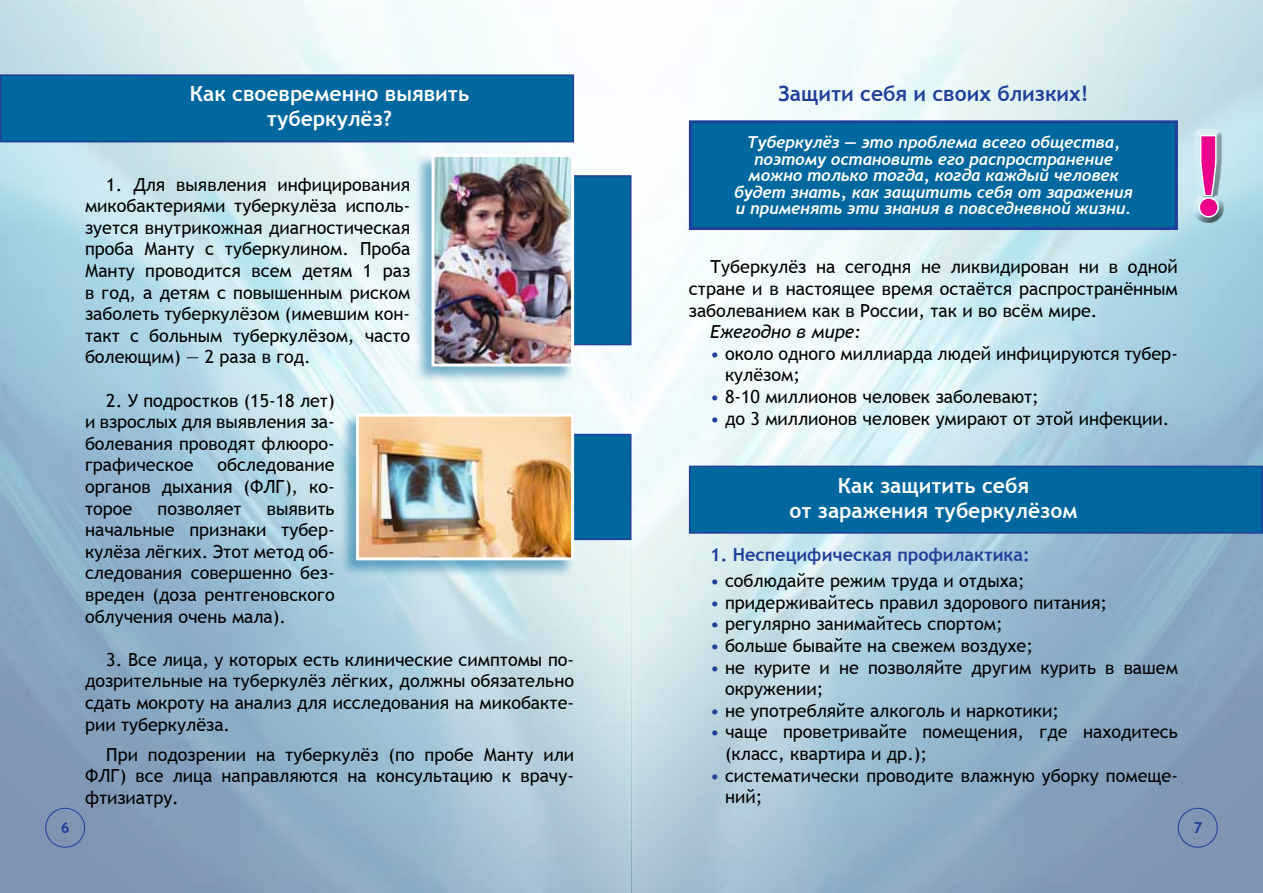
<style>
.page{position:relative;width:1263px;height:893px;background:#fff}
.page>*{position:absolute;margin:0;border:0;box-sizing:border-box;transform-origin:0 0}
.t1{font:700 108px "Trebuchet MS";color:#ec008c}
.t2{font:700 21px/25.2px "Trebuchet MS";color:#fff;text-align:center}
.t3{font:700 21px "Trebuchet MS";color:#21409a}
.t4{font:18px/21.6px "Trebuchet MS";color:#000;text-align:justify}
.t5{font:700 18px "Trebuchet MS";color:#21409a}
.t6{font:italic 18px "Trebuchet MS";color:#000}
.t7{font:italic 700 16.5px/16.5px "Trebuchet";color:#fff;text-align:center}
.t8{font:700 15px "Trebuchet MS";color:#21409a}
.s1{color:#21409a}
</style>
<div class="page">
<img style="left:0;top:0;width:1263px;height:893px">
<div style="left:45px;top:808px;width:40px;height:40px;border:1px solid #21409a;border-radius:50%"></div>
<div style="left:1178px;top:808px;width:39px;height:40px;border:1px solid #21409a;border-radius:50%"></div>
<div style="left:1px;top:75px;width:572px;height:67px;background:#00689e"></div>
<div style="left:0;top:74px;width:574px;height:68px;border:2px solid #21409a"></div>
<div style="left:690px;top:466px;width:572px;height:67px;background:#00689e"></div>
<div style="left:689px;top:466px;width:574px;height:68px;border:2px solid #21409a"></div>
<div style="left:570px;top:175px;width:61px;height:170px;background:#00689e;border:2px solid #21409a"></div>
<div style="left:568px;top:434px;width:63px;height:106px;background:#00689e;border:2px solid #21409a"></div>
<div style="left:413px;top:153px;width:161px;height:230px;background:#00689e;opacity:.5"></div>
<img style="left:435px;top:158px;width:135px;height:205px">
<div style="left:431px;top:154px;width:143px;height:213px;border:3px solid #fff"></div>
<div style="left:338px;top:413px;width:236px;height:164px;background:#00689e;opacity:.5"></div>
<img style="left:360px;top:418px;width:210px;height:138px">
<div style="left:356px;top:414px;width:218px;height:146px;border:3px solid #fff"></div>
<div style="left:690px;top:122px;width:486px;height:107px;background:#00689e"></div>
<div style="left:689px;top:120px;width:489px;height:110px;border:3px solid #21409a"></div>
<div style="left:1193px;top:129px;width:31px;height:85px;background:#fff;opacity:.75"></div>
<div style="left:1193px;top:132px;width:31px;height:91px;background:#000;opacity:.75"></div>
<svg style="left:1197px;top:133px;width:24px;height:86px"></svg>
<p class="t2" style="left:190px;top:80px;width:281px">Как своевременно выявить туберкулёз?</p>
<p class="t4" style="left:85px;top:174px;width:327px;text-indent:21px">1. Для выявления инфицирования микобактериями туберкулёза исполь&shy;зуется внутрикожная диагностическая проба Манту с туберкулином. Проба Манту проводится всем детям 1 раз в год, а детям с повышенным риском заболеть туберкулёзом (имевшим кон&shy;такт с больным туберкулёзом, часто болеющим) — 2 раза в год.</p>
<p class="t4" style="left:85px;top:390px;width:251px;text-align:left;text-indent:21px">2. У подростков (15-18 лет) и взрослых для выявления за&shy;болевания проводят флюоро&shy;графическое</p>
<p class="t4" style="left:85px;top:454px;width:251px;text-indent:132px">обследование органов дыхания (ФЛГ), ко&shy;торое</p>
<p class="t4" style="left:85px;top:498px;width:251px;text-indent:182px">выявить начальные признаки тубер&shy;кулёза лёгких. Этот метод об&shy;следования совершенно без&shy;вреден (доза рентгеновского облучения очень мала).</p>
<p class="t4" style="left:85px;top:649px;width:491px;text-indent:21px">3. Все лица, у которых есть клинические симптомы по&shy;дозрительные на туберкулёз лёгких, должны обязательно сдать мокроту на анализ для исследования на микобакте&shy;рии туберкулёза.</p>
<p class="t4" style="left:85px;top:744px;width:490px;text-indent:21px">При подозрении на туберкулёз (по пробе Манту или ФЛГ) все лица направляются на консультацию к врачу&shy;фтизиатру.</p>
<p class="t4" style="left:158px;top:498px;width:86px">позволяет</p>
<p class="t3" style="left:778px;top:80px;width:312px">Защити себя и своих близких!</p>
<p class="t7" style="left:734px;top:134px;width:400px">Туберкулёз — это проблема всего общества, поэтому остановить его распространение можно только тогда, когда каждый человек будет знать, как защитить себя от заражения и применять эти знания в повседневной жизни.</p>
<h1 class="t1" style="left:1188px;top:109px;width:41px">!</h1>
<p class="t4" style="left:689px;top:256px;width:490px;text-indent:21px">Туберкулёз на сегодня не ликвидирован ни в одной стране и в настоящее время остаётся распространённым заболеванием как в России, так и во всём мире.</p>
<p class="t6" style="left:710px;top:321px;width:152px">Ежегодно в мире:</p>
<p class="t4" style="left:725px;top:343px;width:454px;text-indent:-15px"><span class="s1">•</span> около одного миллиарда людей инфицируются тубер&shy;кулёзом;</p>
<p class="t4" style="left:710px;top:386px;width:330px"><span class="s1">•</span> 8-10 миллионов человек заболевают;</p>
<p class="t4" style="left:710px;top:408px;width:461px"><span class="s1">•</span> до 3 миллионов человек умирают от этой инфекции.</p>
<p class="t2" style="left:789px;top:473px;width:290px">Как защитить себя<br>от заражения туберкулёзом</p>
<p class="t5" style="left:710px;top:544px;width:321px">1. Неспецифическая профилактика:</p>
<p class="t4" style="left:710px;top:570px;width:316px"><span class="s1">•</span> соблюдайте режим труда и отдыха;</p>
<p class="t4" style="left:710px;top:592px;width:399px"><span class="s1">•</span> придерживайтесь правил здорового питания;</p>
<p class="t4" style="left:710px;top:613px;width:294px"><span class="s1">•</span> регулярно занимайтесь спортом;</p>
<p class="t4" style="left:710px;top:635px;width:324px"><span class="s1">•</span> больше бывайте на свежем воздухе;</p>
<p class="t4" style="left:725px;top:657px;width:454px;text-indent:-15px"><span class="s1">•</span> не курите и не позволяйте другим курить в вашем окружении;</p>
<p class="t4" style="left:710px;top:700px;width:350px"><span class="s1">•</span> не употребляйте алкоголь и наркотики;</p>
<p class="t4" style="left:725px;top:721px;width:454px;text-indent:-15px"><span class="s1">•</span> чаще проветривайте помещения, где находитесь (класс, квартира и др.);</p>
<p class="t4" style="left:725px;top:765px;width:454px;text-indent:-15px"><span class="s1">•</span> систематически проводите влажную уборку помеще&shy;ний;</p>
<p class="t8" style="left:61px;top:819px;width:10px">6</p>
<p class="t8" style="left:1193px;top:819px;width:10px">7</p>
</div>
